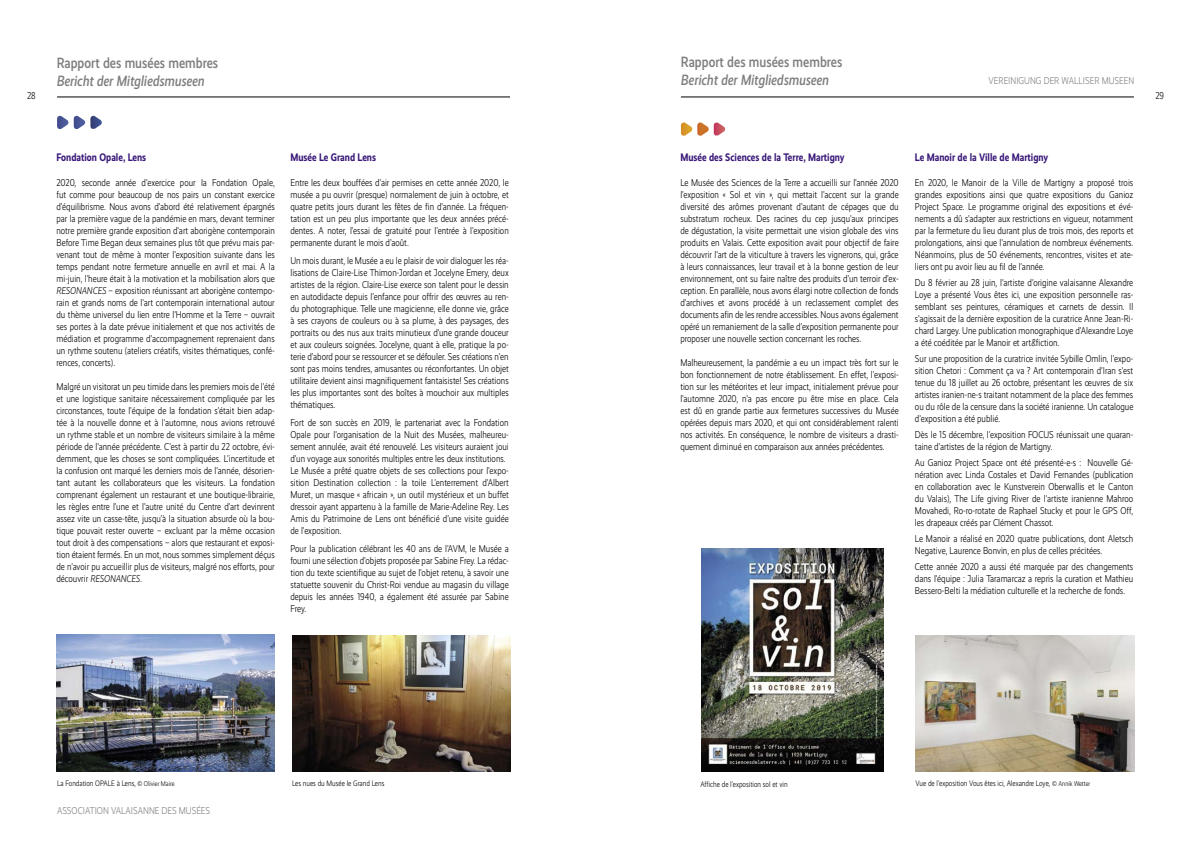
<style>
.page{position:relative;width:1191px;height:842px;background:#fff}
.page>*{position:absolute;margin:0;border:0;box-sizing:border-box;transform-origin:0 0}
.t1{font:italic 500 15px "Realist Narrow";color:#7e7e7d;scale:.9 1}
.t2{font:500 15px "Realist Narrow";color:#7e7e7d;scale:.9 1}
.t3{font:700 11px "Realist Narrow";color:#381778;scale:.9 1}
.t4{font:300 10px/12px "Realist Narrow";color:#000;text-align:justify;scale:.9 1}
.t5{font:300 10px "Realist Narrow";color:#7e7e7d;scale:.9 1}
.t6{font:300 8px "Realist Narrow";color:#000;scale:.9 1}
.s1{font-style:italic}
.s2{font-size:7px}
</style>
<div class="page">
<hr style="left:57px;top:97px;width:453px;height:1px;background:#000">
<svg style="left:57px;top:116px;width:45px;height:14px"></svg>
<img style="left:292px;top:635px;width:218px;height:136px">
<img style="left:57px;top:635px;width:217px;height:136px">
<hr style="left:681px;top:97px;width:453px;height:1px;background:#000">
<svg style="left:681px;top:122px;width:44px;height:14px"></svg>
<img style="left:916px;top:635px;width:218px;height:136px">
<img style="left:701px;top:549px;width:182px;height:222px">
<p class="t4" style="left:27px;top:90px;width:11px">28</p>
<h1 class="t2" style="left:57px;top:54px;width:181px">Rapport des musées membres</h1>
<h1 class="t1" style="left:57px;top:72px;width:166px">Bericht der Mitgliedsmuseen</h1>
<p class="t3" style="left:56px;top:151px;width:101px">Fondation Opale, Lens</p>
<p class="t4" style="left:56px;top:177px;width:244px">2020, seconde année d’exercice pour la Fondation Opale, fut comme pour beaucoup de nos pairs un constant exercice d’équilibrisme. Nous avons d’abord été relativement épargnés par la première vague de la pandémie en mars, devant terminer notre première grande exposition d’art aborigène contemporain Before Time Began deux semaines plus tôt que prévu mais par&shy;venant tout de même à monter l’exposition suivante dans les temps pendant notre fermeture annuelle en avril et mai. A la mi-juin, l’heure était à la motivation et la mobilisation alors que <span class="s1">RESONANCES</span> – exposition réunissant art aborigène contempo&shy;rain et grands noms de l’art contemporain international autour du thème universel du lien entre l’Homme et la Terre – ouvrait ses portes à la date prévue initialement et que nos activités de médiation et programme d’accompagnement reprenaient dans un rythme soutenu (ateliers créatifs, visites thématiques, confé&shy;rences, concerts).</p>
<p class="t4" style="left:56px;top:381px;width:244px">Malgré un visitorat un peu timide dans les premiers mois de l’été et une logistique sanitaire nécessairement compliquée par les circonstances, toute l’équipe de la fondation s’était bien adap&shy;tée à la nouvelle donne et à l’automne, nous avions retrouvé un rythme stable et un nombre de visiteurs similaire à la même période de l’année précédente. C’est à partir du 22 octobre, évi&shy;demment, que les choses se sont compliquées. L’incertitude et la confusion ont marqué les derniers mois de l’année, désorien&shy;tant autant les collaborateurs que les visiteurs. La fondation comprenant également un restaurant et une boutique-librairie, les règles entre l’une et l’autre unité du Centre d’art devinrent assez vite un casse-tête, jusqu’à la situation absurde où la bou&shy;tique pouvait rester ouverte – excluant par la même occasion tout droit à des compensations – alors que restaurant et exposi&shy;tion étaient fermés. En un mot, nous sommes simplement déçus de n’avoir pu accueillir plus de visiteurs, malgré nos efforts, pour découvrir <span class="s1">RESONANCES.</span></p>
<p class="t3" style="left:290px;top:151px;width:97px">Musée Le Grand Lens</p>
<p class="t4" style="left:290px;top:177px;width:244px">Entre les deux bouffées d’air permises en cette année 2020, le musée a pu ouvrir (presque) normalement de juin à octobre, et quatre petits jours durant les fêtes de fin d’année. La fréquen&shy;tation est un peu plus importante que les deux années précé&shy;dentes. A noter, l’essai de gratuité pour l’entrée à l’exposition permanente durant le mois d’août.</p>
<p class="t4" style="left:290px;top:255px;width:244px">Un mois durant, le Musée a eu le plaisir de voir dialoguer les réa&shy;lisations de Claire-Lise Thimon-Jordan et Jocelyne Emery, deux artistes de la région. Claire-Lise exerce son talent pour le dessin en autodidacte depuis l’enfance pour offrir des œuvres au ren&shy;du photographique. Telle une magicienne, elle donne vie, grâce à ses crayons de couleurs ou à sa plume, à des paysages, des portraits ou des nus aux traits minutieux d’une grande douceur et aux couleurs soignées. Jocelyne, quant à elle, pratique la po&shy;terie d’abord pour se ressourcer et se défouler. Ses créations n’en sont pas moins tendres, amusantes ou réconfortantes. Un objet utilitaire devient ainsi magnifiquement fantaisiste! Ses créations les plus importantes sont des boîtes à mouchoir aux multiples thématiques.</p>
<p class="t4" style="left:290px;top:417px;width:244px;text-align:left">Fort de son succès en 2019, le partenariat avec la Fondation Opale pour l’organisation de la Nuit des Musées, malheureu&shy;sement annulée, avait été renouvelé. Les visiteurs auraient joui d’un voyage aux sonorités multiples entre les deux institutions.<br>Le Musée a prêté quatre objets de ses collections pour l’expo&shy;sition Destination collection : la toile L’enterrement d’Albert Muret, un masque « africain », un outil mystérieux et un buffet dressoir ayant appartenu à la famille de Marie-Adeline Rey. Les Amis du Patrimoine de Lens ont bénéficié d’une visite guidée de l’exposition.</p>
<p class="t4" style="left:290px;top:543px;width:244px">Pour la publication célébrant les 40 ans de l’AVM, le Musée a fourni une sélection d’objets proposée par Sabine Frey. La rédac&shy;tion du texte scientifique au sujet de l’objet retenu, à savoir une statuette souvenir du Christ-Roi vendue au magasin du village depuis les années 1940, a également été assurée par Sabine Frey.</p>
<h1 class="t2" style="left:681px;top:54px;width:181px">Rapport des musées membres</h1>
<h1 class="t1" style="left:681px;top:72px;width:166px">Bericht der Mitgliedsmuseen</h1>
<p class="t5" style="left:988px;top:75px;width:163px">VEREINIGUNG DER WALLISER MUSEEN</p>
<p class="t3" style="left:680px;top:151px;width:184px">Musée des Sciences de la Terre, Martigny</p>
<p class="t4" style="left:680px;top:177px;width:244px">Le Musée des Sciences de la Terre a accueilli sur l’année 2020 l’exposition « Sol et vin », qui mettait l’accent sur la grande diversité des arômes provenant d’autant de cépages que du substratum rocheux. Des racines du cep jusqu’aux principes de dégustation, la visite permettait une vision globale des vins produits en Valais. Cette exposition avait pour objectif de faire découvrir l’art de la viticulture à travers les vignerons, qui, grâce à leurs connaissances, leur travail et à la bonne gestion de leur environnement, ont su faire naître des produits d’un terroir d’ex&shy;ception. En parallèle, nous avons élargi notre collection de fonds d’archives et avons procédé à un reclassement complet des documents afin de les rendre accessibles. Nous avons également opéré un remaniement de la salle d’exposition permanente pour proposer une nouvelle section concernant les roches.</p>
<p class="t4" style="left:680px;top:357px;width:244px">Malheureusement, la pandémie a eu un impact très fort sur le bon fonctionnement de notre établissement. En effet, l’exposi&shy;tion sur les météorites et leur impact, initialement prévue pour l’automne 2020, n’a pas encore pu être mise en place. Cela est dû en grande partie aux fermetures successives du Musée opérées depuis mars 2020, et qui ont considérablement ralenti nos activités. En conséquence, le nombre de visiteurs a drasti&shy;quement diminué en comparaison aux années précédentes.</p>
<p class="t3" style="left:915px;top:151px;width:150px">Le Manoir de la Ville de Martigny</p>
<p class="t4" style="left:915px;top:177px;width:244px">En 2020, le Manoir de la Ville de Martigny a proposé trois grandes expositions ainsi que quatre expositions du Ganioz Project Space. Le programme original des expositions et évé&shy;nements a dû s’adapter aux restrictions en vigueur, notamment par la fermeture du lieu durant plus de trois mois, des reports et prolongations, ainsi que l’annulation de nombreux événements.<br>Néanmoins, plus de 50 événements, rencontres, visites et ate&shy;liers ont pu avoir lieu au fil de l’année.</p>
<p class="t4" style="left:915px;top:277px;width:244px">Du 8 février au 28 juin, l’artiste d’origine valaisanne Alexandre Loye a présenté Vous êtes ici, une exposition personnelle ras&shy;semblant ses peintures, céramiques et carnets de dessin. Il s’agissait de la dernière exposition de la curatrice Anne Jean-Ri&shy;chard Largey. Une publication monographique d’Alexandre Loye a été coéditée par le Manoir et art&amp;fiction.</p>
<p class="t4" style="left:915px;top:353px;width:244px">Sur une proposition de la curatrice invitée Sybille Omlin, l’expo&shy;sition Chetori : Comment ça va ? Art contemporain d’Iran s’est tenue du 18 juillet au 26 octobre, présentant les œuvres de six artistes iranien-ne-s traitant notamment de la place des femmes ou du rôle de la censure dans la société iranienne. Un catalogue d’exposition a été publié.</p>
<p class="t4" style="left:915px;top:429px;width:244px">Dès le 15 décembre, l’exposition FOCUS réunissait une quaran&shy;taine d’artistes de la région de Martigny.</p>
<p class="t4" style="left:915px;top:457px;width:244px">Au Ganioz Project Space ont été présenté-e-s : Nouvelle Gé&shy;nération avec Linda Costales et David Fernandes (publication en collaboration avec le Kunstverein Oberwallis et le Canton du Valais), The Life giving River de l’artiste iranienne Mahroo Movahedi, Ro-ro-rotate de Raphael Stucky et pour le GPS Off, les drapeaux créés par Clément Chassot.</p>
<p class="t4" style="left:915px;top:533px;width:244px">Le Manoir a réalisé en 2020 quatre publications, dont Aletsch<br>Negative, Laurence Bonvin, en plus de celles précitées.</p>
<p class="t4" style="left:915px;top:561px;width:244px">Cette année 2020 a aussi été marquée par des changements dans l’équipe : Julia Taramarcaz a repris la curation et Mathieu Bessero-Belti la médiation culturelle et la recherche de fonds.</p>
<p class="t4" style="left:1155px;top:90px;width:11px">29</p>
<p class="t6" style="left:57px;top:779px;width:132px">La Fondation OPALE à Lens, <span class="s2">© Olivier Maire</span></p>
<p class="t6" style="left:292px;top:779px;width:104px">Les nues du Musée le Grand Lens</p>
<p class="t6" style="left:700px;top:780px;width:98px">Affiche de l’exposition sol et vin</p>
<p class="t6" style="left:915px;top:779px;width:196px">Vue de l’exposition Vous êtes ici, Alexandre Loye, <span class="s2">© Annik Wetter</span></p>
<p class="t5" style="left:57px;top:805px;width:171px">ASSOCIATION VALAISANNE DES MUSÉES</p>
</div>
